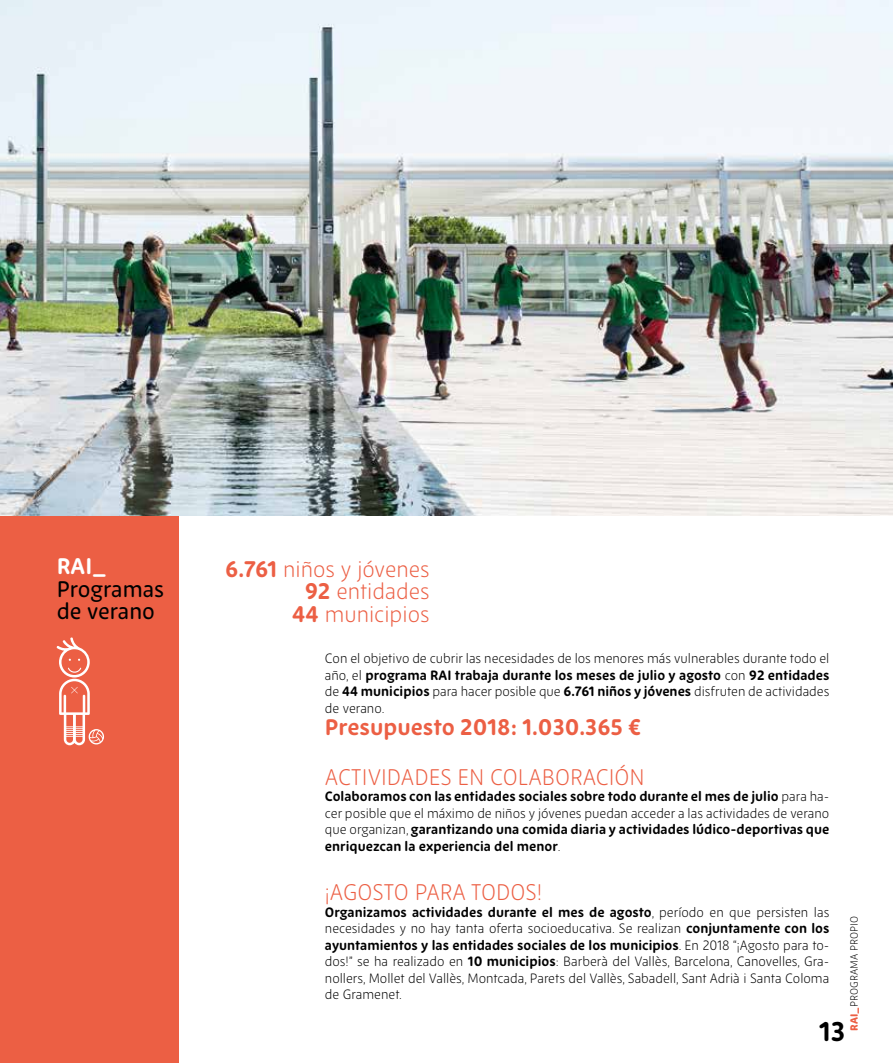
<style>
.page{position:relative;width:893px;height:1063px;background:#fff}
.page>*{position:absolute;margin:0;border:0;box-sizing:border-box;transform-origin:0 0}
.t1{font:700 27px "Zen New";color:#000}
.t2{font:300 22.5px/22.5px "Zen New";color:#ec5f44;text-align:right}
.t3{font:700 22.5px "Zen New";color:#ec5f44}
.t4{font:500 22.5px/22.5px "Zen New";color:#000}
.t5{font:700 22.5px "Zen New";color:#fff}
.t6{font:300 13.5px/16.5px "Zen New";color:#000;text-align:justify}
.t7{font:700 13.5px/16.5px "Zen New";color:#000;text-align:justify}
.t8{font:300 10.5px "Zen New";letter-spacing:.01em;color:#000}
.s1{font-weight:700}
.s2{font-weight:300}
.s3{font-weight:800;color:#ec5f44}
</style>
<div class="page">
<div style="left:0;top:442px;width:179px;height:621px;background:#ec5f44"></div>
<img style="left:0;top:0;width:893px;height:515px">
<svg style="left:57px;top:637px;width:47px;height:108px"></svg>
<h2 class="t5" style="left:57px;top:553px;width:52px">RAI_</h2>
<h2 class="t4" style="left:57px;top:578px;width:109px">Programas de verano</h2>
<h2 class="t2" style="left:225px;top:558px;width:206px"><span class="s1">6.761</span> niños y jóvenes<br><span class="s1">92</span> entidades<br><span class="s1">44</span> municipios</h2>
<p class="t6" style="left:325px;top:650px;width:506px">Con el objetivo de cubrir las necesidades de los menores más vulnerables durante todo el año, el <span class="s1">programa RAI trabaja durante los meses de julio y agosto</span> con <span class="s1">92 entidades </span>de <span class="s1">44 municipios</span> para hacer posible que <span class="s1">6.761 niños y jóvenes</span> disfruten de actividades de verano.</p>
<h2 class="t3" style="left:325px;top:713px;width:318px">Presupuesto 2018: 1.030.365 €</h2>
<h2 class="t2" style="left:325px;top:766px;width:321px">ACTIVIDADES EN COLABORACIÓN</h2>
<p class="t7" style="left:325px;top:788px;width:506px">Colaboramos con las entidades sociales sobre todo durante el mes de julio <span class="s2">para ha&shy;cer posible que el máximo de niños y jóvenes puedan acceder a las actividades de verano que organizan,</span> garantizando una comida diaria y actividades lúdico-deportivas que enriquezcan la experiencia del menor<span class="s2">.</span></p>
<h2 class="t2" style="left:325px;top:881px;width:219px">¡AGOSTO PARA TODOS!</h2>
<p class="t6" style="left:325px;top:904px;width:506px"><span class="s1">Organizamos actividades durante el mes de agosto</span>, período en que persisten las necesidades y no hay tanta oferta socioeducativa. Se realizan <span class="s1">conjuntamente con los ayuntamientos y las entidades sociales de los municipios</span>. En 2018 “¡Agosto para to&shy;dos!” se ha realizado en <span class="s1">10 municipios</span>: Barberà del Vallès, Barcelona, Canovelles, Gra&shy;nollers, Mollet del Vallès, Montcada, Parets del Vallès, Sabadell, Sant Adrià i Santa Coloma de Gramenet.</p>
<p class="t8" style="left:848px;top:1031px;width:117px;rotate:-90deg"><span class="s3">RAI_</span>PROGRAMA PROPIO</p>
<h1 class="t1" style="left:819px;top:1015px;width:28px">13</h1>
</div>
